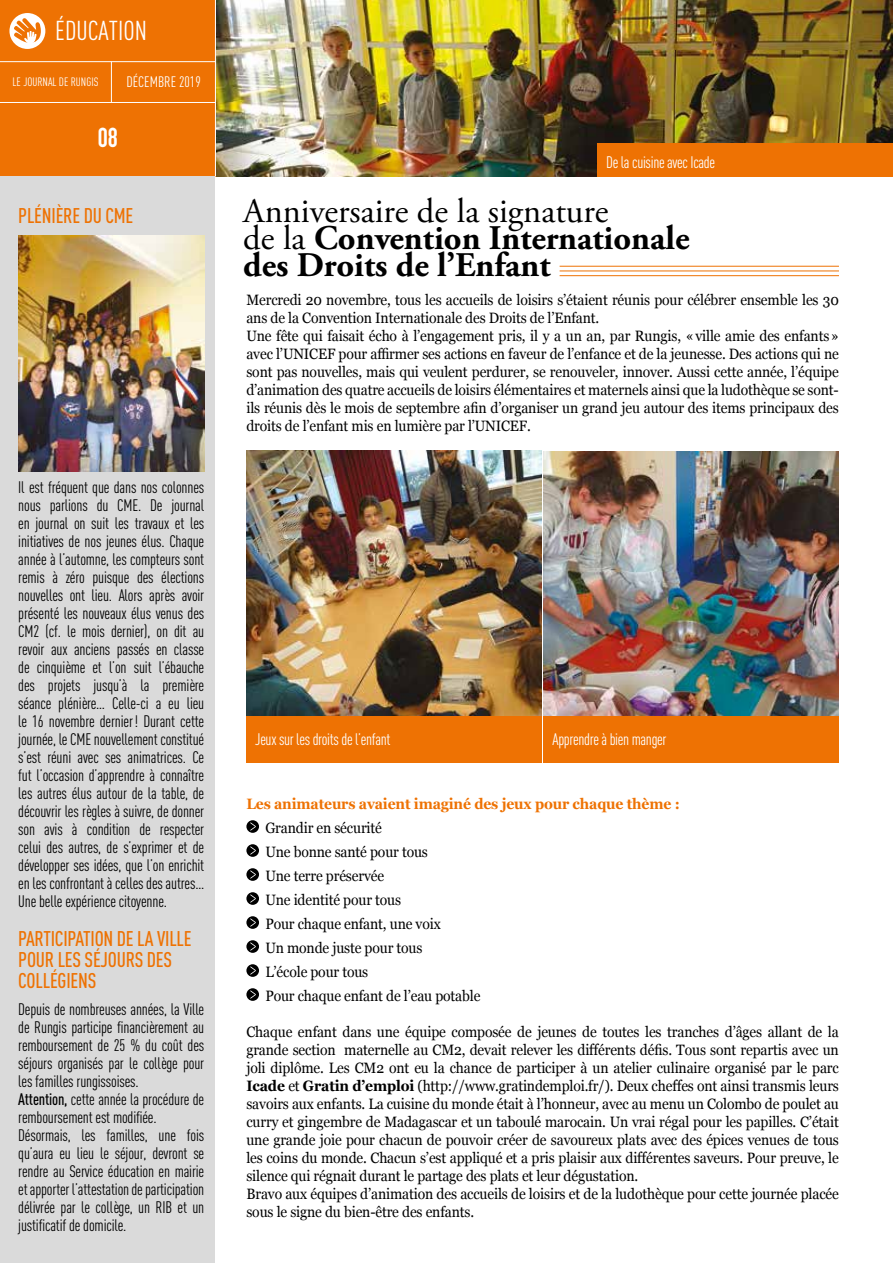
<style>
.page{position:relative;width:893px;height:1263px;background:#fff}
.page>*{position:absolute;margin:0;border:0;box-sizing:border-box;transform-origin:0 0}
.t1{font:700 34.5px/27px "Adobe Garamond Pro";color:#000}
.t2{font:27px "DIN Cond";color:#fff}
.t3{font:700 27px "DIN Condensed";color:#fff}
.t4{font:500 21px/21px "DIN Cond";letter-spacing:-.01em;color:#ee7203}
.t5{font:16.5px/18px "DIN Cond";letter-spacing:-.01em;color:#000;text-align:justify}
.t6{font:16.5px "DIN Cond";letter-spacing:-.02em;color:#fff}
.t7{font:15px/18px "Georgia";letter-spacing:-.01em;color:#000;scale:.93 1}
.t8{font:700 15px "Georgia";letter-spacing:-.01em;color:#ee7203;scale:.93 1}
.t9{font:15px "DIN Cond";color:#fff}
.t10{font:12px "DIN Cond";color:#fff}
.s1{font-weight:500}
.s2{font-weight:400}
.s3{font-weight:700}
</style>
<div class="page">
<div style="left:0;top:0;width:216px;height:176px;background:#ee7203"></div>
<hr style="left:0;top:61px;width:215px;height:1px;background:#fff">
<hr style="left:0;top:102px;width:215px;height:1px;background:#fff">
<hr style="left:111px;top:62px;width:1px;height:41px;background:#fff">
<div style="left:9px;top:13px;width:36px;height:36px;background:#fff;border-radius:50%"></div>
<svg style="left:14px;top:17px;width:27px;height:28px"></svg>
<img style="left:216px;top:0;width:677px;height:176px">
<hr style="left:215px;top:0;width:1px;height:176px;background:#fff">
<hr style="left:560px;top:275px;width:279px;height:1px;background:#ee7203">
<hr style="left:560px;top:271px;width:279px;height:1px;background:#ee7203">
<hr style="left:560px;top:266px;width:279px;height:1px;background:#ee7203">
<svg style="left:246px;top:820px;width:13px;height:13px"></svg>
<svg style="left:250px;top:822px;width:6px;height:9px"></svg>
<svg style="left:246px;top:844px;width:13px;height:13px"></svg>
<svg style="left:250px;top:846px;width:6px;height:9px"></svg>
<svg style="left:246px;top:868px;width:13px;height:13px"></svg>
<svg style="left:250px;top:870px;width:6px;height:9px"></svg>
<svg style="left:246px;top:892px;width:13px;height:13px"></svg>
<svg style="left:250px;top:894px;width:6px;height:9px"></svg>
<svg style="left:246px;top:916px;width:13px;height:13px"></svg>
<svg style="left:250px;top:918px;width:6px;height:9px"></svg>
<svg style="left:246px;top:940px;width:13px;height:13px"></svg>
<svg style="left:250px;top:942px;width:6px;height:9px"></svg>
<svg style="left:246px;top:964px;width:13px;height:13px"></svg>
<svg style="left:250px;top:966px;width:6px;height:9px"></svg>
<svg style="left:246px;top:988px;width:13px;height:13px"></svg>
<svg style="left:250px;top:990px;width:6px;height:9px"></svg>
<div style="left:0;top:177px;width:214px;height:1086px;background:#dadada"></div>
<img style="left:18px;top:235px;width:186px;height:237px">
<img style="left:246px;top:451px;width:296px;height:265px">
<img style="left:544px;top:452px;width:295px;height:264px">
<div style="left:246px;top:716px;width:296px;height:47px;background:#ee7203"></div>
<div style="left:544px;top:716px;width:295px;height:47px;background:#ee7203"></div>
<div style="left:597px;top:143px;width:296px;height:33px;background:#ee7203"></div>
<h2 class="t2" style="left:55px;top:15px;width:93px">ÉDUCATION</h2>
<p class="t10" style="left:13px;top:75px;width:87px">LE JOURNAL DE RUNGIS</p>
<p class="t9" style="left:126px;top:73px;width:76px">DÉCEMBRE 2019</p>
<h2 class="t3" style="left:98px;top:119px;width:22px">08</h2>
<h3 class="t4" style="left:18px;top:205px;width:117px">PLÉNIÈRE DU CME</h3>
<p class="t5" style="left:18px;top:478px;width:187px">Il est fréquent que dans nos colonnes nous parlions du CME. De journal en journal on suit les travaux et les initiatives de nos jeunes élus. Chaque année à l’automne, les compteurs sont remis à zéro puisque des élections nouvelles ont lieu. Alors après avoir présenté les nouveaux élus venus des CM2 (cf. le mois dernier), on dit au revoir aux anciens passés en classe de cinquième et l’on suit l’ébauche des projets jusqu’à la première séance plénière… Celle-ci a eu lieu le 16 novembre dernier! Durant cette journée, le CME nouvellement constitué s’est réuni avec ses animatrices. Ce fut l’occasion d’apprendre à connaître les autres élus autour de la table, de découvrir les règles à suivre, de donner son avis à condition de respecter celui des autres, de s’exprimer et de développer ses idées, que l’on enrichit en les confrontant à celles des autres… Une belle expérience citoyenne.</p>
<h3 class="t4" style="left:18px;top:928px;width:175px">PARTICIPATION DE LA VILLE<br>POUR LES SÉJOURS DES<br>COLLÉGIENS</h3>
<p class="t5" style="left:18px;top:1000px;width:187px;text-align:left">Depuis de nombreuses années, la Ville de Rungis participe financièrement au remboursement de 25 % du coût des séjours organisés par le collège pour les familles rungissoises.<br><span class="s1">Attention,</span> cette année la procédure de remboursement est modifiée.<br>Désormais, les familles, une fois qu’aura eu lieu le séjour, devront se rendre au Service éducation en mairie et apporter l’attestation de participation délivrée par le collège, un RIB et un justificatif de domicile.</p>
<p class="t6" style="left:606px;top:152px;width:110px">De la cuisine avec Icade</p>
<h1 class="t1" style="left:243px;top:198px;width:448px"><span class="s2">Anniversaire de la signature<br>de la</span> Convention Internationale des Droits de l’Enfant</h1>
<p class="t7" style="left:246px;top:290px;width:639px">Mercredi 20 novembre, tous les accueils de loisirs s’étaient réunis pour célébrer ensemble les 30 ans de la Convention Internationale des Droits de l’Enfant.<br>Une fête qui faisait écho à l’engagement pris, il y a un an, par Rungis, «ville amie des enfants» avec l’UNICEF pour affirmer ses actions en faveur de l’enfance et de la jeunesse. Des actions qui ne sont pas nouvelles, mais qui veulent perdurer, se renouveler, innover. Aussi cette année, l’équipe d’animation des quatre accueils de loisirs élémentaires et maternels ainsi que la ludothèque se sont&shy;ils réunis dès le mois de septembre afin d’organiser un grand jeu autour des items principaux des droits de l’enfant mis en lumière par l’UNICEF.</p>
<p class="t6" style="left:255px;top:729px;width:137px">Jeux sur les droits de l’enfant</p>
<p class="t6" style="left:552px;top:729px;width:116px">Apprendre à bien manger</p>
<p class="t8" style="left:246px;top:792px;width:467px">Les animateurs avaient imaginé des jeux pour chaque thème :</p>
<p class="t7" style="left:265px;top:815px;width:233px;line-height:24px">Grandir en sécurité<br>Une bonne santé pour tous<br>Une terre préservée<br>Une identité pour tous<br>Pour chaque enfant, une voix<br>Un monde juste pour tous<br>L’école pour tous<br>Pour chaque enfant de l’eau potable</p>
<p class="t7" style="left:246px;top:1022px;width:639px">Chaque enfant dans une équipe composée de jeunes de toutes les tranches d’âges allant de la grande section maternelle au CM2, devait relever les différents défis. Tous sont repartis avec un joli diplôme. Les CM2 ont eu la chance de participer à un atelier culinaire organisé par le parc <span class="s3">Icade</span> et <span class="s3">Gratin d’emploi</span> (http://www.gratindemploi.fr/). Deux cheffes ont ainsi transmis leurs savoirs aux enfants. La cuisine du monde était à l’honneur, avec au menu un Colombo de poulet au curry et gingembre de Madagascar et un taboulé marocain. Un vrai régal pour les papilles. C’était une grande joie pour chacun de pouvoir créer de savoureux plats avec des épices venues de tous les coins du monde. Chacun s’est appliqué et a pris plaisir aux différentes saveurs. Pour preuve, le silence qui régnait durant le partage des plats et leur dégustation.<br>Bravo aux équipes d’animation des accueils de loisirs et de la ludothèque pour cette journée placée sous le signe du bien-être des enfants.</p>
</div>
